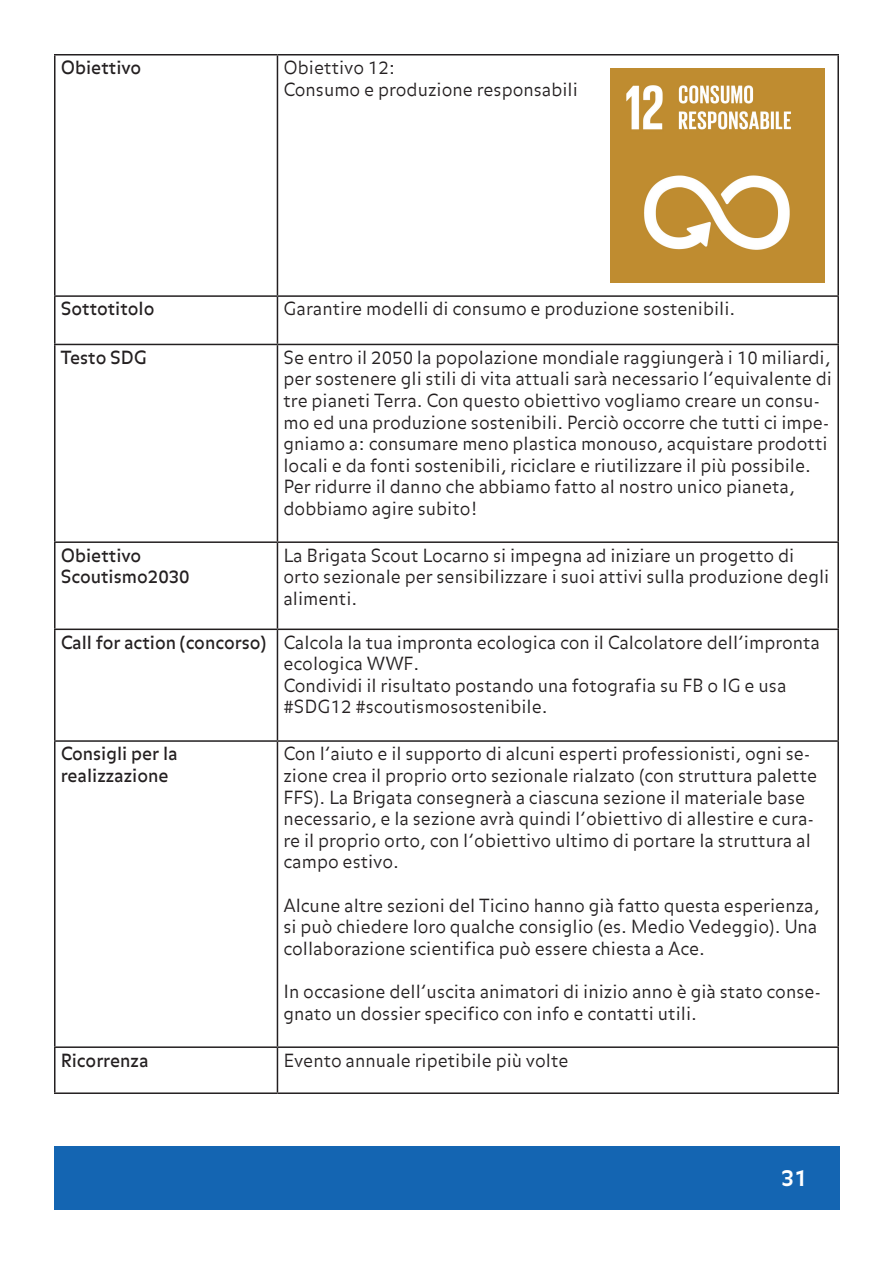
<style>
.page{position:relative;width:893px;height:1263px;background:#fff}
.page>*{position:absolute;margin:0;border:0;box-sizing:border-box;transform-origin:0 0}
.t1{font:700 22.5px "Balance";color:#fff}
.t2{font:300 18px/21.6px "Balance";color:#231f20}
.t3{font:18px/21.6px "Balance";color:#231f20}
.s1{font-weight:400}
</style>
<div class="page">
<div style="left:54px;top:1146px;width:785px;height:63px;background:#1465b2"></div>
<hr style="left:54px;top:54px;width:223px;height:2px;background:#231f20">
<hr style="left:54px;top:56px;width:2px;height:239px;background:#231f20">
<hr style="left:277px;top:54px;width:562px;height:2px;background:#231f20">
<hr style="left:277px;top:56px;width:1px;height:239px;background:#231f20">
<hr style="left:837px;top:56px;width:2px;height:239px;background:#231f20">
<hr style="left:54px;top:295px;width:223px;height:2px;background:#231f20">
<hr style="left:54px;top:297px;width:2px;height:47px;background:#231f20">
<hr style="left:277px;top:295px;width:562px;height:2px;background:#231f20">
<hr style="left:277px;top:297px;width:1px;height:47px;background:#231f20">
<hr style="left:837px;top:297px;width:2px;height:47px;background:#231f20">
<hr style="left:54px;top:344px;width:223px;height:1px;background:#231f20">
<hr style="left:54px;top:345px;width:2px;height:196px;background:#231f20">
<hr style="left:277px;top:344px;width:562px;height:1px;background:#231f20">
<hr style="left:277px;top:345px;width:1px;height:196px;background:#231f20">
<hr style="left:837px;top:345px;width:2px;height:196px;background:#231f20">
<hr style="left:54px;top:541px;width:223px;height:2px;background:#231f20">
<hr style="left:54px;top:543px;width:2px;height:85px;background:#231f20">
<hr style="left:277px;top:541px;width:562px;height:2px;background:#231f20">
<hr style="left:277px;top:543px;width:1px;height:85px;background:#231f20">
<hr style="left:837px;top:543px;width:2px;height:85px;background:#231f20">
<hr style="left:54px;top:628px;width:223px;height:2px;background:#231f20">
<hr style="left:54px;top:630px;width:2px;height:110px;background:#231f20">
<hr style="left:277px;top:628px;width:562px;height:2px;background:#231f20">
<hr style="left:277px;top:630px;width:1px;height:110px;background:#231f20">
<hr style="left:837px;top:630px;width:2px;height:110px;background:#231f20">
<hr style="left:54px;top:740px;width:223px;height:2px;background:#231f20">
<hr style="left:54px;top:742px;width:2px;height:304px;background:#231f20">
<hr style="left:277px;top:740px;width:562px;height:2px;background:#231f20">
<hr style="left:277px;top:742px;width:1px;height:304px;background:#231f20">
<hr style="left:837px;top:742px;width:2px;height:304px;background:#231f20">
<hr style="left:54px;top:1046px;width:223px;height:2px;background:#231f20">
<hr style="left:54px;top:1048px;width:2px;height:44px;background:#231f20">
<hr style="left:277px;top:1046px;width:562px;height:2px;background:#231f20">
<hr style="left:277px;top:1048px;width:1px;height:44px;background:#231f20">
<hr style="left:837px;top:1048px;width:2px;height:44px;background:#231f20">
<hr style="left:54px;top:1092px;width:223px;height:2px;background:#231f20">
<hr style="left:277px;top:1092px;width:562px;height:2px;background:#231f20">
<img style="left:610px;top:68px;width:215px;height:215px">
<p class="t3" style="left:61px;top:58px;width:82px">Obiettivo</p>
<p class="t2" style="left:283px;top:58px;width:296px">Obiettivo 12:<br>Consumo e produzione responsabili</p>
<p class="t3" style="left:61px;top:299px;width:95px">Sottotitolo</p>
<p class="t2" style="left:283px;top:299px;width:453px">Garantire modelli di consumo e produzione sostenibili.</p>
<p class="t3" style="left:61px;top:348px;width:88px">Testo SDG</p>
<p class="t2" style="left:283px;top:348px;width:550px">Se entro il 2050 la popolazione mondiale raggiungerà i 10 miliardi, per sostenere gli stili di vita attuali sarà necessario l’equivalente di tre pianeti Terra. Con questo obiettivo vogliamo creare un consu&shy;mo ed una produzione sostenibili. Perciò occorre che tutti ci impe&shy;gniamo a: consumare meno plastica monouso, acquistare prodotti locali e da fonti sostenibili, riciclare e riutilizzare il più possibile.<br>Per ridurre il danno che abbiamo fatto al nostro unico pianeta, dobbiamo agire subito!</p>
<p class="t3" style="left:61px;top:545px;width:131px">Obiettivo<br>Scoutismo2030</p>
<p class="t2" style="left:283px;top:545px;width:547px">La Brigata Scout Locarno si impegna ad iniziare un progetto di orto sezionale per sensibilizzare i suoi attivi sulla produzione degli alimenti.</p>
<p class="t2" style="left:283px;top:632px;width:538px;text-indent:-223px"><span class="s1">Call for action (concorso)</span> Calcola la tua impronta ecologica con il Calcolatore dell’impronta ecologica WWF.<br>Condividi il risultato postando una fotografia su FB o IG e usa #SDG12 #scoutismosostenibile.</p>
<p class="t3" style="left:61px;top:744px;width:118px">Consigli per la realizzazione</p>
<p class="t2" style="left:283px;top:744px;width:535px">Con l’aiuto e il supporto di alcuni esperti professionisti, ogni se&shy;zione crea il proprio orto sezionale rialzato (con struttura palette FFS). La Brigata consegnerà a ciascuna sezione il materiale base necessario, e la sezione avrà quindi l’obiettivo di allestire e cura&shy;re il proprio orto, con l’obiettivo ultimo di portare la struttura al campo estivo.</p>
<p class="t2" style="left:283px;top:895px;width:537px;text-align:justify">Alcune altre sezioni del Ticino hanno già fatto questa esperienza, si può chiedere loro qualche consiglio (es. Medio Vedeggio). Una collaborazione scientifica può essere chiesta a Ace.</p>
<p class="t2" style="left:283px;top:982px;width:539px">In occasione dell’uscita animatori di inizio anno è già stato conse&shy;gnato un dossier specifico con info e contatti utili.</p>
<p class="t3" style="left:61px;top:1050px;width:89px">Ricorrenza</p>
<p class="t2" style="left:283px;top:1050px;width:287px">Evento annuale ripetibile più volte</p>
<p class="t1" style="left:781px;top:1165px;width:28px">31</p>
</div>
